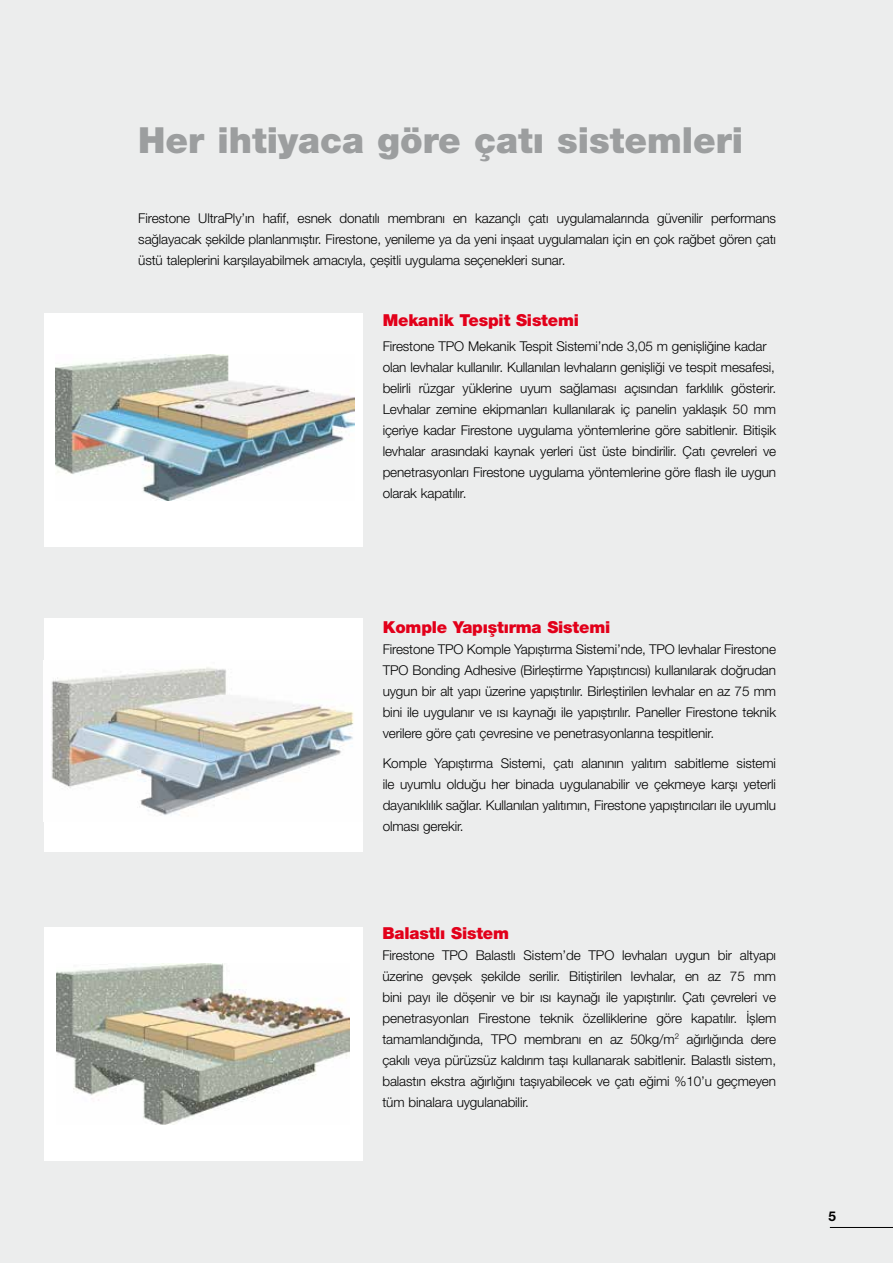
<style>
.page{position:relative;width:893px;height:1263px;background:#eceded}
.page>*{position:absolute;margin:0;border:0;box-sizing:border-box;transform-origin:0 0}
.t1{font:900 36px "Helvetica Neue LT Pro";color:#9c9e9f}
.t2{font:900 16.5px "Helvetica Neue LT Pro";letter-spacing:-.01em;color:#e2001a}
.t3{font:300 13.5px/21px "Helvetica Neue LT Pro";letter-spacing:-.01em;color:#000;text-align:justify}
.t4{font:700 13.5px "Helvetica Neue LT Pro";color:#000}
</style>
<div class="page">
<div style="left:44px;top:927px;width:319px;height:234px;background:#fff"></div>
<img style="left:57px;top:964px;width:292px;height:160px">
<hr style="left:830px;top:1227px;width:63px;height:1px;background:#000">
<div style="left:44px;top:313px;width:319px;height:234px;background:#fff"></div>
<img style="left:56px;top:355px;width:299px;height:145px">
<div style="left:44px;top:618px;width:319px;height:234px;background:#fff"></div>
<img style="left:51px;top:667px;width:303px;height:148px">
<h1 class="t1" style="left:138px;top:119px;width:606px">Her ihtiyaca göre çatı sistemleri</h1>
<p class="t3" style="left:138px;top:208px;width:639px">Firestone UltraPly’ın hafif, esnek donatılı membranı en kazançlı çatı uygulamalarında güvenilir performans sağlayacak şekilde planlanmıştır. Firestone, yenileme ya da yeni inşaat uygulamaları için en çok rağbet gören çatı üstü taleplerini karşılayabilmek amacıyla, çeşitli uygulama seçenekleri sunar.</p>
<p class="t2" style="left:383px;top:310px;width:198px">Mekanik Tespit Sistemi</p>
<p class="t3" style="left:383px;top:335px;width:395px;text-align:left">Firestone TPO Mekanik Tespit Sistemi’nde 3,05 m genişliğine kadar olan levhalar kullanılır. Kullanılan levhaların genişliği ve tespit mesafesi, belirli rüzgar yüklerine uyum sağlaması açısından farklılık gösterir.<br>Levhalar zemine ekipmanları kullanılarak iç panelin yaklaşık 50 mm içeriye kadar Firestone uygulama yöntemlerine göre sabitlenir. Bitişik levhalar arasındaki kaynak yerleri üst üste bindirilir. Çatı çevreleri ve penetrasyonları Firestone uygulama yöntemlerine göre flash ile uygun olarak kapatılır.</p>
<p class="t2" style="left:383px;top:617px;width:229px">Komple Yapıştırma Sistemi</p>
<p class="t3" style="left:383px;top:639px;width:395px">Firestone TPO Komple Yapıştırma Sistemi’nde, TPO levhalar Firestone TPO Bonding Adhesive (Birleştirme Yapıştırıcısı) kullanılarak doğrudan uygun bir alt yapı üzerine yapıştırılır. Birleştirilen levhalar en az 75 mm bini ile uygulanır ve ısı kaynağı ile yapıştırılır. Paneller Firestone teknik verilere göre çatı çevresine ve penetrasyonlarına tespitlenir.</p>
<p class="t3" style="left:383px;top:752px;width:395px">Komple Yapıştırma Sistemi, çatı alanının yalıtım sabitleme sistemi ile uyumlu olduğu her binada uygulanabilir ve çekmeye karşı yeterli dayanıklılık sağlar. Kullanılan yalıtımın, Firestone yapıştırıcıları ile uyumlu olması gerekir.</p>
<p class="t2" style="left:382px;top:923px;width:128px">Balastlı Sistem</p>
<p class="t3" style="left:382px;top:944px;width:395px">Firestone TPO Balastlı Sistem’de TPO levhaları uygun bir altyapı üzerine gevşek şekilde serilir. Bitiştirilen levhalar, en az 75 mm bini payı ile döşenir ve bir ısı kaynağı ile yapıştırılır. Çatı çevreleri ve penetrasyonları Firestone teknik özelliklerine göre kapatılır. İşlem tamamlandığında, TPO membranı en az 50kg/m<sup>2</sup> ağırlığında dere çakılı veya pürüzsüz kaldırım taşı kullanarak sabitlenir. Balastlı sistem, balastın ekstra ağırlığını taşıyabilecek ve çatı eğimi %10’u geçmeyen tüm binalara uygulanabilir.</p>
<p class="t4" style="left:828px;top:1208px;width:9px">5</p>
</div>
